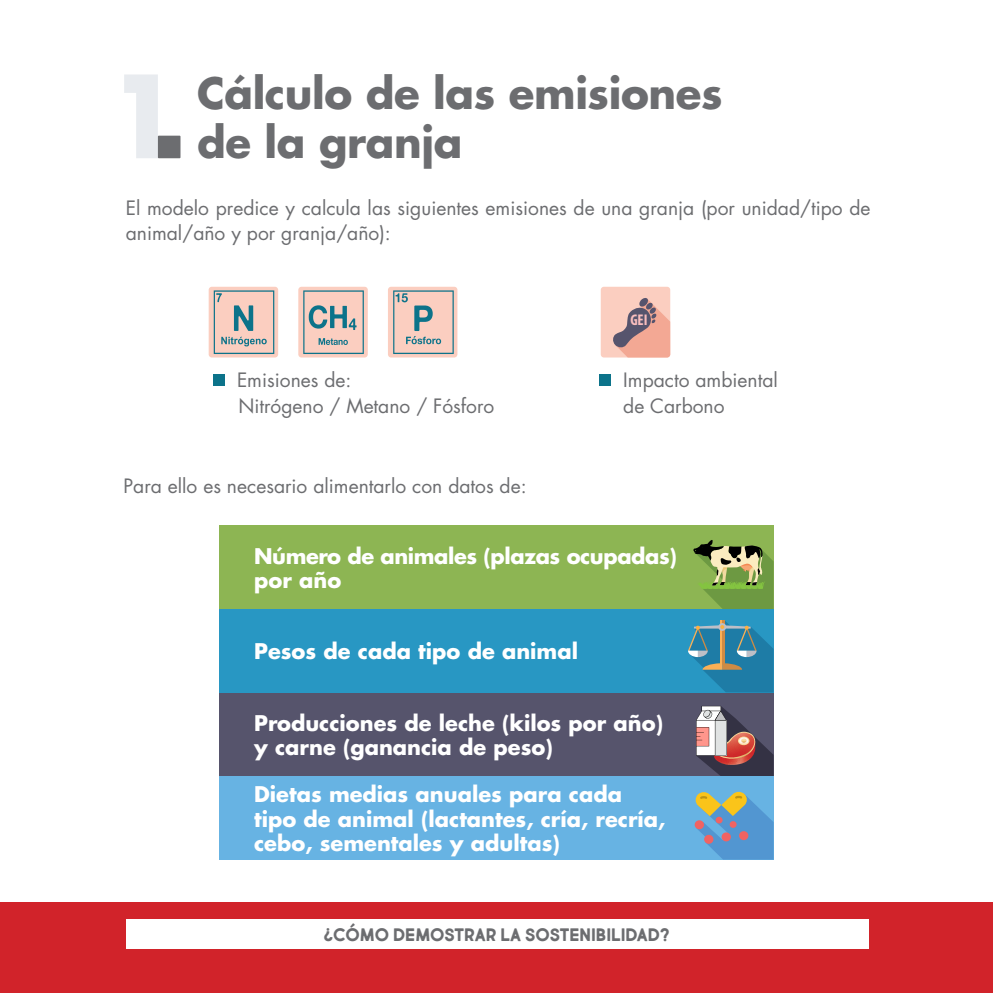
<style>
.page{position:relative;width:993px;height:993px;background:#fff}
.page>*{position:absolute;margin:0;border:0;box-sizing:border-box;transform-origin:0 0}
.t1{font:700 42px/49px "Futura Std";letter-spacing:-.01em;color:#6c6d70}
.Párrafo_estándar_70{font:700 21px/24.5px "Futura Std";color:#fff}
.Párrafo_estándar_70-2{font:700 21px/24.5px "Futura Std";letter-spacing:-.02em;color:#fff}
.Párrafo_estándar_70-3{font:19.25px/26.2px "Futura Std";color:#6c6d70}
.t2{font:700 19.25px "Market Fresh";color:#6c6d70}
.t3{font:700 condensed 15.58px "Myriad Pro";color:#f9bebe}
</style>
<div class="page">
<div style="left:213px;top:374px;width:12px;height:11px;background:#0c738a"></div>
<div style="left:599px;top:374px;width:12px;height:11px;background:#0c738a"></div>
<svg style="left:124px;top:74px;width:34px;height:84px"></svg>
<div style="left:158px;top:136px;width:22px;height:22px;background:#6c6d70"></div>
<div style="left:600px;top:287px;width:70px;height:70px;background:#fbcec0;border-radius:3px"></div>
<svg style="left:613px;top:298px;width:57px;height:59px"></svg>
<svg style="left:208px;top:287px;width:70px;height:70px"></svg>
<div style="left:298px;top:287px;width:69px;height:70px;background:#fbcec0;border-radius:3px"></div>
<div style="left:388px;top:287px;width:69px;height:70px;background:#fbcec0;border-radius:3px"></div>
<svg style="left:214px;top:290px;width:60px;height:64px;background:#cbbbb5"></svg>
<svg style="left:393px;top:290px;width:60px;height:64px"></svg>
<svg style="left:303px;top:290px;width:61px;height:64px"></svg>
<div style="left:219px;top:692px;width:554px;height:83px;background:#56546c"></div>
<div style="left:219px;top:525px;width:554px;height:83px;background:#8db553"></div>
<div style="left:219px;top:775px;width:554px;height:84px;background:#67b3e3"></div>
<svg style="left:694px;top:791px;width:79px;height:68px"></svg>
<div style="left:219px;top:608px;width:554px;height:84px;background:#2897c3"></div>
<svg style="left:688px;top:620px;width:85px;height:72px"></svg>
<svg style="left:693px;top:540px;width:80px;height:68px"></svg>
<svg style="left:696px;top:706px;width:77px;height:69px"></svg>
<div style="left:0;top:902px;width:992px;height:90px;background:#d1232a"></div>
<div style="left:127px;top:919px;width:741px;height:29px;background:#fff"></div>
<p class="t1" style="left:197px;top:68px;width:526px">Cálculo de las emisiones de la granja</p>
<p class="Párrafo_estándar_70-3" style="left:126px;top:196px;width:746px;line-height:24.5px">El modelo predice y calcula las siguientes emisiones de una granja (por unidad/tipo de animal/año y por granja/año):</p>
<p class="t3" style="left:630px;top:310px;width:19px">GEI</p>
<p class="Párrafo_estándar_70-3" style="left:237px;top:366px;width:259px">Emisiones de:<br>Nitrógeno / Metano / Fósforo</p>
<p class="Párrafo_estándar_70-3" style="left:623px;top:366px;width:156px">Impacto ambiental de Carbono</p>
<p class="Párrafo_estándar_70-3" style="left:123px;top:472px;width:404px">Para ello es necesario alimentarlo con datos de:</p>
<p class="Párrafo_estándar_70-2" style="left:254px;top:543px;width:424px">Número de animales (plazas ocupadas) por año</p>
<p class="Párrafo_estándar_70" style="left:254px;top:638px;width:325px">Pesos de cada tipo de animal</p>
<p class="Párrafo_estándar_70" style="left:254px;top:710px;width:410px">Producciones de leche (kilos por año) y carne (ganancia de peso)</p>
<p class="Párrafo_estándar_70" style="left:254px;top:781px;width:412px">Dietas medias anuales para cada tipo de animal (lactantes, cría, recría, cebo, sementales y adultas)</p>
<p class="t2" style="left:323px;top:921px;width:347px">¿CÓMO DEMOSTRAR LA SOSTENIBILIDAD?</p>
</div>
